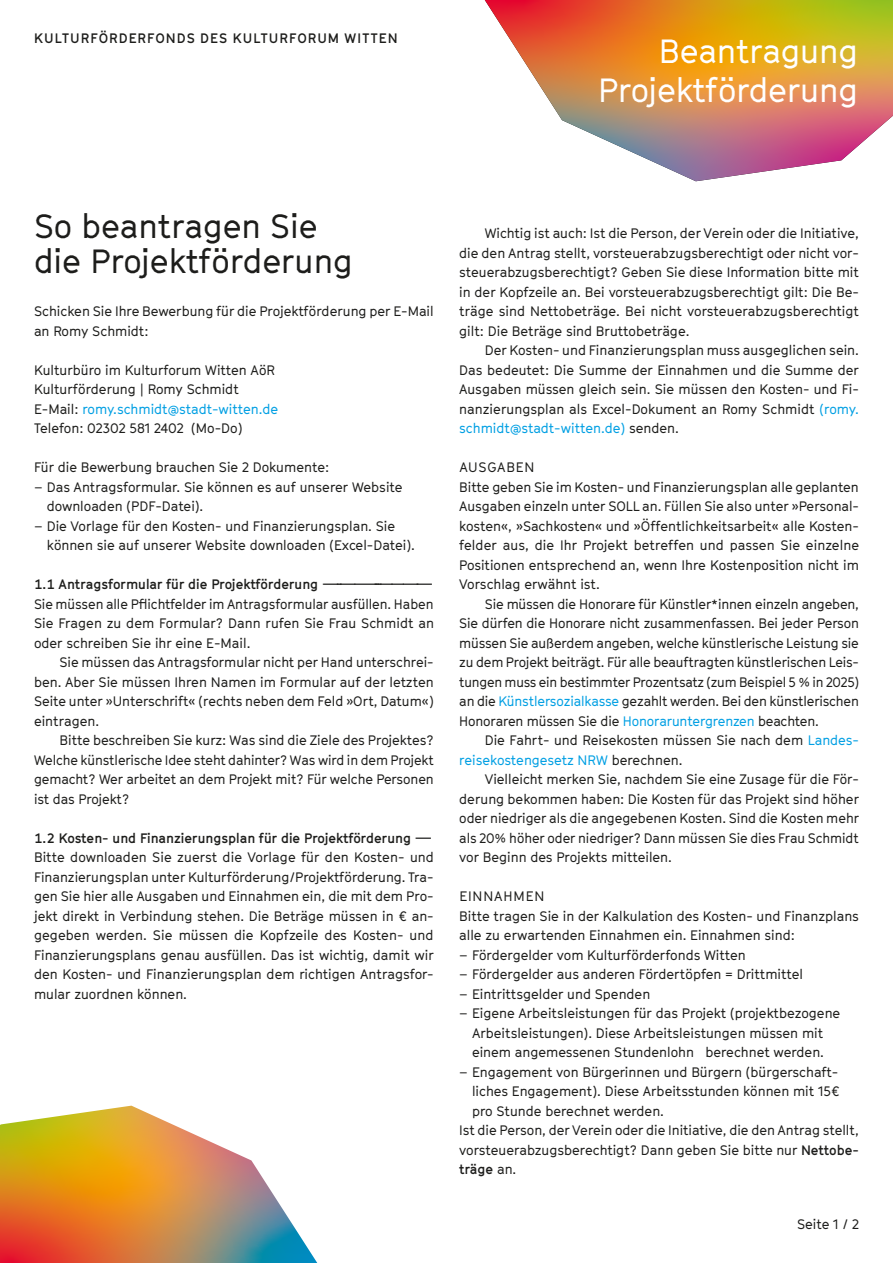
<style>
.page{position:relative;width:893px;height:1263px;background:#fff}
.page>*{position:absolute;margin:0;border:0;box-sizing:border-box;transform-origin:0 0}
.t1{font:33px/34.5px "GT Cinetype";color:#1d1d1b}
.t2{font:33px/39px "GT Cinetype";letter-spacing:-.005em;color:#fff;text-align:right}
.t3{font:13.5px/19.5px "GT Cinetype";color:#1d1d1b;text-align:justify}
.t4{font:700 13.5px "GT Cinetype";color:#1d1d1b}
.t5{font:700 13.5px "GT Cinetype";letter-spacing:.075em;color:#1d1d1b}
.s1{color:#009fe3}
.s2{font-weight:700}
.s3{font-weight:400}
</style>
<div class="page">
<img style="left:485px;top:0;width:408px;height:181px">
<svg style="left:0;top:1106px;width:317px;height:157px"></svg>
<p class="t5" style="left:34px;top:30px;width:365px">KULTURFÖRDERFONDS DES KULTURFORUM WITTEN</p>
<h1 class="t2" style="left:598px;top:31px;width:261px">Beantragung<br>Projektförderung</h1>
<h1 class="t1" style="left:34px;top:209px;width:320px">So beantragen Sie die Projektförderung</h1>
<p class="t3" style="left:34px;top:301px;width:401px">Schicken Sie Ihre Bewerbung für die Projektförderung per E-Mail an Romy Schmidt:</p>
<p class="t3" style="left:34px;top:360px;width:246px;text-align:left">Kulturbüro im Kulturforum Witten AöR Kulturförderung | Romy Schmidt E-Mail: <span class="s1">romy.schmidt@stadt-witten.de </span>Telefon: 02302 581 2402 (Mo-Do)</p>
<p class="t3" style="left:34px;top:457px;width:297px">Für die Bewerbung brauchen Sie 2 Dokumente:</p>
<p class="t3" style="left:47px;top:477px;width:357px;text-indent:-13px">– Das Antragsformular. Sie können es auf unserer Website downloaden (PDF-Datei).</p>
<p class="t3" style="left:47px;top:516px;width:370px;text-indent:-13px">– Die Vorlage für den Kosten- und Finanzierungsplan. Sie können sie auf unserer Website downloaden (Excel-Datei).</p>
<p class="t4" style="left:34px;top:576px;width:401px">1.1 Antragsformular für die Projektförderung —-——--————</p>
<p class="t3" style="left:34px;top:594px;width:401px">Sie müssen alle Pflichtfelder im Antragsformular ausfüllen. Haben Sie Fragen zu dem Formular? Dann rufen Sie Frau Schmidt an oder schreiben Sie ihr eine E-Mail.</p>
<p class="t3" style="left:34px;top:652px;width:401px;text-indent:26px">Sie müssen das Antragsformular nicht per Hand unterschrei&shy;ben. Aber Sie müssen Ihren Namen im Formular auf der letzten Seite unter »Unterschrift« (rechts neben dem Feld »Ort, Datum«) eintragen.</p>
<p class="t3" style="left:34px;top:730px;width:401px;text-indent:26px">Bitte beschreiben Sie kurz: Was sind die Ziele des Projektes?<br>Welche künstlerische Idee steht dahinter? Was wird in dem Projekt gemacht? Wer arbeitet an dem Projekt mit? Für welche Personen ist das Projekt?</p>
<p class="t4" style="left:34px;top:830px;width:400px">1.2 Kosten- und Finanzierungsplan für die Projektförderung —</p>
<p class="t3" style="left:34px;top:847px;width:401px">Bitte downloaden Sie zuerst die Vorlage für den Kosten- und Finanzierungsplan unter Kulturförderung/Projektförderung. Tra&shy;gen Sie hier alle Ausgaben und Einnahmen ein, die mit dem Pro&shy;jekt direkt in Verbindung stehen. Die Beträge müssen in € an&shy;gegeben werden. Sie müssen die Kopfzeile des Kosten- und Finanzierungsplans genau ausfüllen. Das ist wichtig, damit wir den Kosten- und Finanzierungsplan dem richtigen Antragsfor&shy;mular zuordnen können.</p>
<p class="t3" style="left:459px;top:223px;width:401px;text-indent:26px">Wichtig ist auch: Ist die Person, der Verein oder die Initiative, die den Antrag stellt, vorsteuerabzugsberechtigt oder nicht vor&shy;steuerabzugsberechtigt? Geben Sie diese Information bitte mit in der Kopfzeile an. Bei vorsteuerabzugsberechtigt gilt: Die Be&shy;träge sind Nettobeträge. Bei nicht vorsteuerabzugsberechtigt gilt: Die Beträge sind Bruttobeträge.</p>
<p class="t3" style="left:459px;top:340px;width:401px;text-indent:26px">Der Kosten- und Finanzierungsplan muss ausgeglichen sein.<br>Das bedeutet: Die Summe der Einnahmen und die Summe der Ausgaben müssen gleich sein. Sie müssen den Kosten- und Fi&shy;nanzierungsplan als Excel-Dokument an Romy Schmidt <span class="s1">(romy. schmidt@stadt-witten.de)</span> senden.</p>
<p class="t3" style="left:459px;top:457px;width:401px;text-align:left">AUSGABEN<br>Bitte geben Sie im Kosten- und Finanzierungsplan alle geplanten Ausgaben einzeln unter SOLL an. Füllen Sie also unter »Personal&shy;kosten«, »Sachkosten« und »Öffentlichkeitsarbeit« alle Kosten&shy;felder aus, die Ihr Projekt betreffen und passen Sie einzelne Positionen entsprechend an, wenn Ihre Kostenposition nicht im Vorschlag erwähnt ist.</p>
<p class="t3" style="left:459px;top:594px;width:401px;text-indent:26px">Sie müssen die Honorare für Künstler*innen einzeln angeben, Sie dürfen die Honorare nicht zusammenfassen. Bei jeder Person müssen Sie außerdem angeben, welche künstlerische Leistung sie zu dem Projekt beiträgt. Für alle beauftragten künstlerischen Leis&shy;tungen muss ein bestimmter Prozentsatz (zum Beispiel 5 % in 2025) an die <span class="s1">Künstlersozialkasse</span> gezahlt werden. Bei den künstlerischen Honoraren müssen Sie die <span class="s1">Honoraruntergrenzen</span> beachten.</p>
<p class="t3" style="left:459px;top:730px;width:401px;text-indent:26px">Die Fahrt- und Reisekosten müssen Sie nach dem <span class="s1">Landes&shy;reisekostengesetz NRW</span> berechnen.</p>
<p class="t3" style="left:459px;top:769px;width:401px;text-indent:26px">Vielleicht merken Sie, nachdem Sie eine Zusage für die För&shy;derung bekommen haben: Die Kosten für das Projekt sind höher oder niedriger als die angegebenen Kosten. Sind die Kosten mehr als 20% höher oder niedriger? Dann müssen Sie dies Frau Schmidt vor Beginn des Projekts mitteilen.</p>
<p class="t3" style="left:459px;top:886px;width:401px;text-align:left">EINNAHMEN<br>Bitte tragen Sie in der Kalkulation des Kosten- und Finanzplans alle zu erwartenden Einnahmen ein. Einnahmen sind:</p>
<p class="t3" style="left:459px;top:945px;width:288px">– Fördergelder vom Kulturförderfonds Witten</p>
<p class="t3" style="left:459px;top:964px;width:345px">– Fördergelder aus anderen Fördertöpfen = Drittmittel</p>
<p class="t3" style="left:459px;top:984px;width:193px">– Eintrittsgelder und Spenden</p>
<p class="t3" style="left:459px;top:1003px;width:383px;text-align:center">– Eigene Arbeitsleistungen für das Projekt (projektbezogene<br>Arbeitsleistungen). Diese Arbeitsleistungen müssen mit einem angemessenen Stundenlohn berechnet werden.</p>
<p class="t3" style="left:459px;top:1062px;width:381px">– Engagement von Bürgerinnen und Bürgern (bürgerschaft-</p>
<p class="t3" style="left:472px;top:1081px;width:369px">liches Engagement). Diese Arbeitsstunden können mit 15€</p>
<p class="t3" style="left:472px;top:1101px;width:194px">pro Stunde berechnet werden.</p>
<p class="t3" style="left:459px;top:1120px;width:401px">Ist die Person, der Verein oder die Initiative, die den Antrag stellt,</p>
<p class="t3" style="left:459px;top:1140px;width:401px">vorsteuerabzugsberechtigt? Dann geben Sie bitte nur <span class="s2">Nettobe-</span></p>
<p class="t4" style="left:459px;top:1161px;width:59px">träge <span class="s3">an.</span></p>
<p class="t3" style="left:797px;top:1214px;width:63px">Seite 1 / 2</p>
</div>
